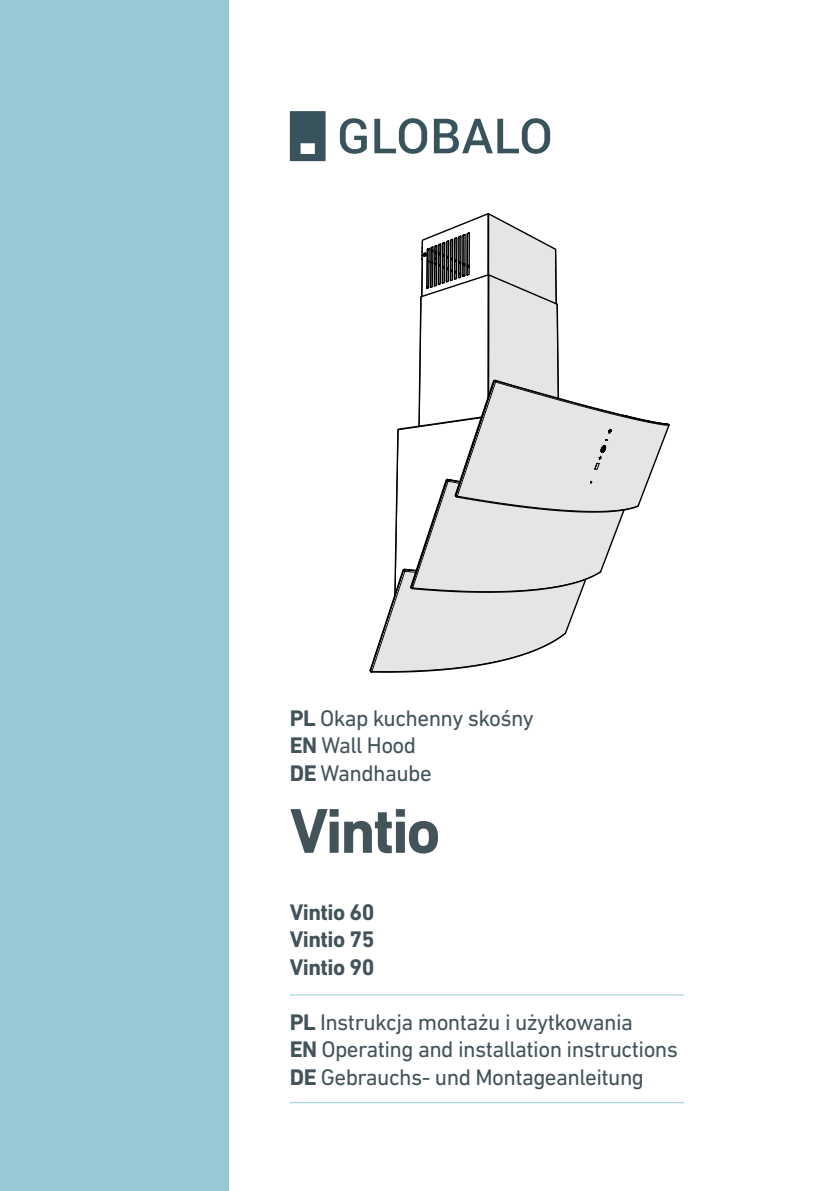
<style>
.page{position:relative;width:840px;height:1191px;background:#fff}
.page>*{position:absolute;margin:0;border:0;box-sizing:border-box;transform-origin:0 0}
.t1{font:700 64.2px "DIN Next LT Pro";letter-spacing:-.04em;color:#42535a}
.t2{font:23px/27.6px "DIN Next LT Pro";letter-spacing:-.025em;color:#42535a}
.t3{font:700 23px/27.6px "DIN Next LT Pro";letter-spacing:-.025em;color:#42535a;text-align:justify}
.s1{font-weight:700}
</style>
<div class="page">
<div style="left:0;top:0;width:229px;height:1191px;background:#97c9d5"></div>
<hr style="left:290px;top:994px;width:394px;height:1px;background:#97c9d5">
<hr style="left:290px;top:1102px;width:394px;height:1px;background:#97c9d5">
<svg style="left:290px;top:111px;width:35px;height:50px;background:#4a626a"></svg>
<svg style="left:340px;top:118px;width:330px;height:555px"></svg>
<p class="t2" style="left:290px;top:703px;width:245px"><span class="s1">PL</span> Okap kuchenny skośny<br><span class="s1">EN</span> Wall Hood<br><span class="s1">DE</span> Wandhaube</p>
<h1 class="t1" style="left:290px;top:793px;width:152px">Vintio</h1>
<p class="t3" style="left:290px;top:898px;width:86px">Vintio 60<br>Vintio 75<br>Vintio 90</p>
<p class="t2" style="left:290px;top:1008px;width:389px"><span class="s1">PL</span> Instrukcja montażu i użytkowania<br><span class="s1">EN</span> Operating and installation instructions<br><span class="s1">DE</span> Gebrauchs- und Montageanleitung</p>
</div>
